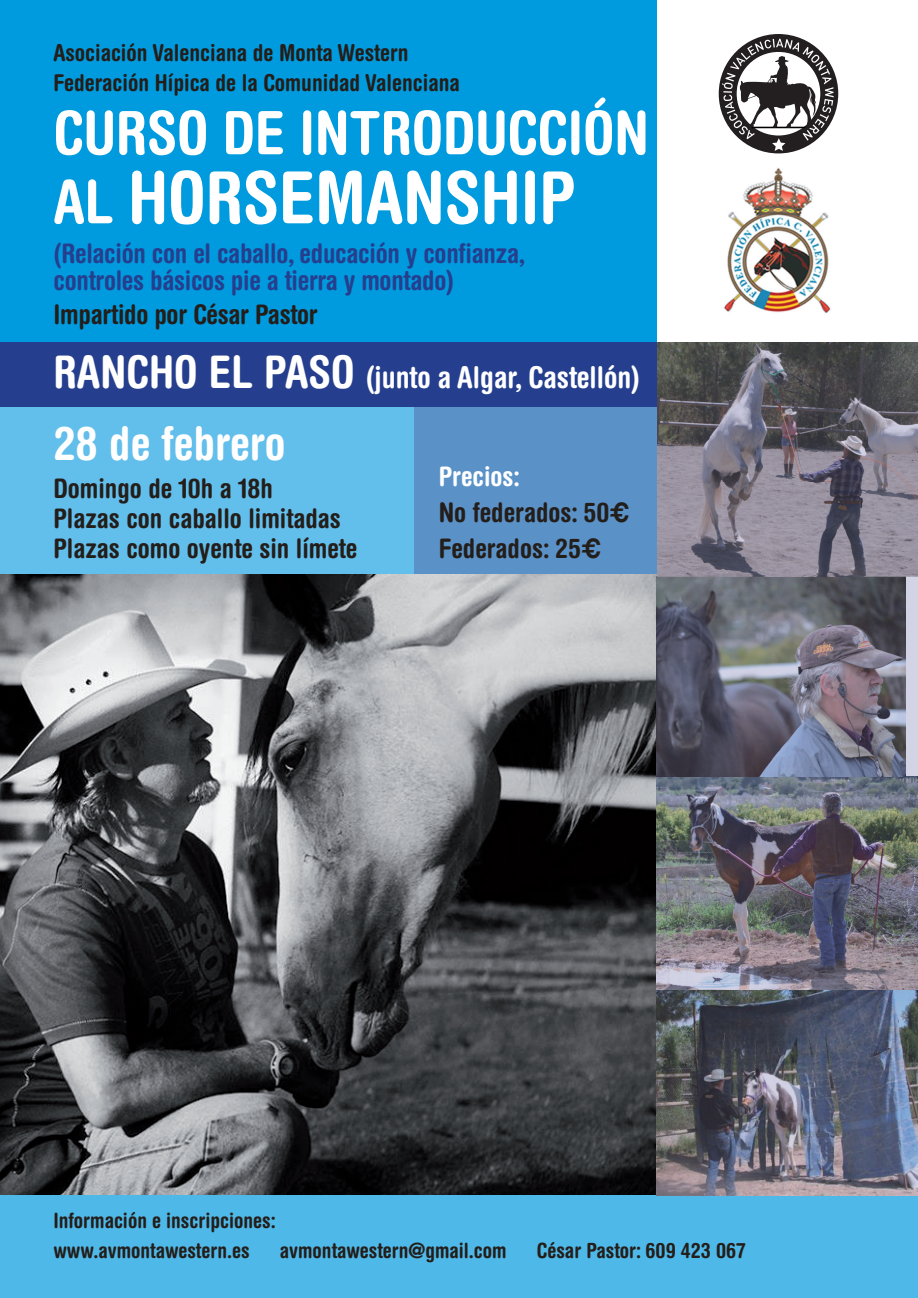
<style>
.page{position:relative;width:918px;height:1298px;background:#fff}
.page>*{position:absolute;margin:0;border:0;box-sizing:border-box;transform-origin:0 0}
.t1{font:700 condensed 72px "Helvetica Rounded";color:#fff}
.t2{font:700 condensed 60px "Helvetica Rounded";color:#fff}
.t3{font:700 condensed 46.5px "Helvetica Rounded";color:#fff}
.t4{font:700 condensed 30px "Helvetica Rounded";color:#fff}
.t5{font:700 condensed 27px/30px "Helvetica Rounded";color:#241e1b}
.t6{font:700 condensed 27px/27px "Helvetica Rounded";letter-spacing:-.01em;color:#253f8e}
.t7{font:700 condensed 23.25px/30px "Helvetica Rounded";color:#241e1b}
.t8{font:700 condensed 21px/30px "Helvetica Rounded";color:#241e1b}
.s1{font-size:60px}
.s2{font-size:45px}
.s3{color:#fff}
.s4{font-family:"Helvetica";font-stretch:normal}
</style>
<div class="page">
<img style="left:0;top:574px;width:656px;height:621px">
<div style="left:0;top:370px;width:656px;height:204px;background:#62beeb"></div>
<div style="left:0;top:0;width:656px;height:352px;background:#009bde"></div>
<img style="left:656px;top:776px;width:261px;height:214px">
<div style="left:0;top:1195px;width:917px;height:103px;background:#4eb9e9"></div>
<svg style="left:905px;top:577px;width:12px;height:199px;background:#c9c9db"></svg>
<img style="left:656px;top:577px;width:249px;height:199px">
<img style="left:656px;top:342px;width:261px;height:235px">
<img style="left:656px;top:990px;width:261px;height:205px">
<img style="left:724px;top:168px;width:107px;height:145px">
<div style="left:414px;top:405px;width:242px;height:169px;background:#5a92c8"></div>
<div style="left:0;top:342px;width:656px;height:64px;background:#253f8e"></div>
<svg style="left:721px;top:39px;width:112px;height:112px"></svg>
<p class="t7" style="left:53px;top:37px;width:408px">Asociación Valenciana de Monta Western<br>Federación Hípica de la Comunidad Valenciana</p>
<h2 class="t2" style="left:54px;top:96px;width:596px">CURSO DE INTRODUCCIÓN</h2>
<h1 class="t1" style="left:54px;top:154px;width:523px"><span class="s1">AL</span> HORSEMANSHIP</h1>
<p class="t6" style="left:54px;top:239px;width:473px">(Relación con el caballo, educación y confianza, controles básicos pie a tierra y montado)</p>
<p class="t5" style="left:54px;top:299px;width:266px">Impartido por César Pastor</p>
<p class="t4" style="left:53px;top:359px;width:588px"><span class="s2">RANCHO EL PASO</span> (junto a Algar, Castellón)</p>
<h3 class="t3" style="left:53px;top:415px;width:233px">28 de febrero</h3>
<p class="t5" style="left:53px;top:473px;width:305px">Domingo de 10h a 18h<br>Plazas con caballo limitadas<br>Plazas como oyente sin límete</p>
<p class="t5" style="left:438px;top:458px;width:192px;line-height:36px"><span class="s3">Precios:<br></span>No federados: 50<span class="s4">€<br></span>Federados: 25<span class="s4">€</span></p>
<p class="t8" style="left:53px;top:1205px;width:224px">Información e inscripciones: www.avmontawestern.es</p>
<p class="t8" style="left:280px;top:1235px;width:228px">avmontawestern@gmail.com</p>
<p class="t8" style="left:536px;top:1235px;width:210px">César Pastor: 609 423 067</p>
</div>
